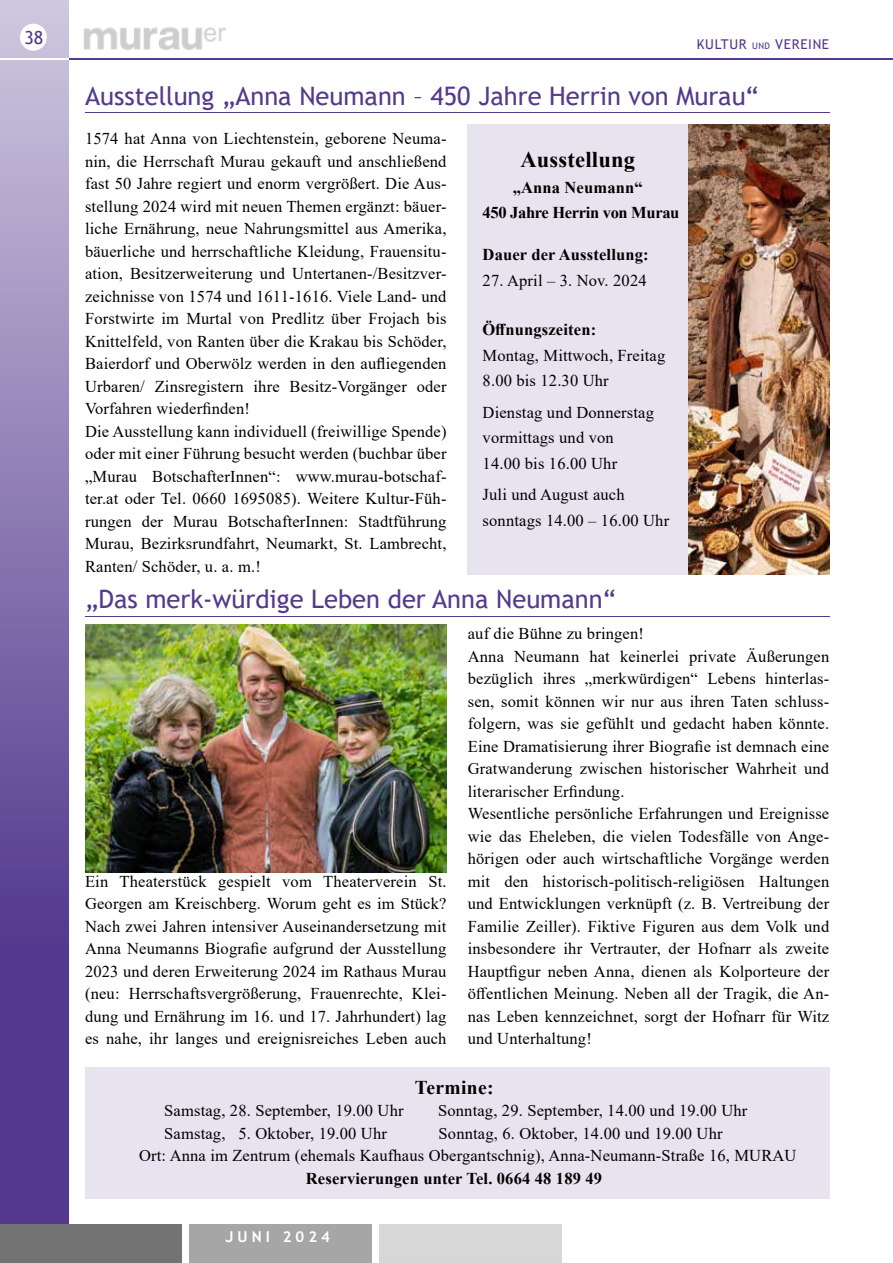
<style>
.page{position:relative;width:893px;height:1263px;background:#fff}
.page>*{position:absolute;margin:0;border:0;box-sizing:border-box;transform-origin:0 0}
.t1{font:25.5px "Trebuchet MS";color:#54398e}
.t2{font:700 22.5px "Times New Roman";letter-spacing:.01em;color:#000}
.t3{font:700 19.5px "Times New Roman";letter-spacing:.02em;color:#000}
.t4{font:18px "Trebuchet MS";color:#54398e}
.t5{font:16.5px/22.5px "Times New Roman";letter-spacing:.01em;color:#000}
.t6{font:700 16.5px "Times New Roman";letter-spacing:.01em;color:#000}
.t7{font:700 16.5px/25.5px "Times New Roman";letter-spacing:-.02em;color:#000;text-align:center}
.t8{font:700 15px "Trebuchet MS";letter-spacing:.27em;color:#fff}
.t9{font:13.5px "Trebuchet MS";letter-spacing:.05em;color:#54398e}
.s1{font-size:9px}
</style>
<div class="page">
<div style="left:0;top:1224px;width:182px;height:39px;background:#737373"></div>
<div style="left:190px;top:1224px;width:182px;height:39px;background:#a6a6a6"></div>
<div style="left:379px;top:1224px;width:182px;height:39px;background:#d7d7d7"></div>
<svg style="left:0;top:0;width:69px;height:1224px;background:#826fac"></svg>
<hr style="left:69px;top:58px;width:824px;height:2px;background:#54398e">
<hr style="left:0;top:58px;width:69px;height:2px;background:#fff">
<div style="left:20px;top:24px;width:27px;height:27px;background:#fff;border-radius:50%"></div>
<img style="left:84px;top:27px;width:142px;height:23px">
<hr style="left:85px;top:113px;width:744px;height:1px;background:#54398e">
<div style="left:468px;top:125px;width:344px;height:450px;background:#e7e3ef"></div>
<img style="left:688px;top:125px;width:141px;height:450px">
<hr style="left:85px;top:616px;width:744px;height:1px;background:#54398e">
<img style="left:85px;top:624px;width:361px;height:248px">
<div style="left:85px;top:1067px;width:744px;height:131px;background:#e7e3ef"></div>
<p class="t4" style="left:24px;top:26px;width:20px">38</p>
<p class="t9" style="left:697px;top:36px;width:134px">KULTUR <span class="s1">UND</span> VEREINE</p>
<h1 class="t1" style="left:85px;top:80px;width:675px">Ausstellung „Anna Neumann – 450 Jahre Herrin von Murau“</h1>
<p class="t5" style="left:85px;top:127px;width:363px">1574 hat Anna von Liechtenstein, geborene Neuma&shy;nin, die Herrschaft Murau gekauft und anschließend fast 50 Jahre regiert und enorm vergrößert. Die Aus&shy;stellung 2024 wird mit neuen Themen ergänzt: bäuer&shy;liche Ernährung, neue Nahrungsmittel aus Amerika, bäuerliche und herrschaftliche Kleidung, Frauensitu&shy;ation, Besitzerweiterung und Untertanen-/Besitzver&shy;zeichnisse von 1574 und 1611-1616. Viele Land- und Forstwirte im Murtal von Predlitz über Frojach bis Knittelfeld, von Ranten über die Krakau bis Schöder, Baierdorf und Oberwölz werden in den aufliegenden Urbaren/ Zinsregistern ihre Besitz-Vorgänger oder Vorfahren wiederfinden!<br>Die Ausstellung kann individuell (freiwillige Spende) oder mit einer Führung besucht werden (buchbar über „Murau BotschafterInnen“: www.murau-botschaf&shy;ter.at oder Tel. 0660 1695085). Weitere Kultur-Füh&shy;rungen der Murau BotschafterInnen: Stadtführung Murau, Bezirksrundfahrt, Neumarkt, St. Lambrecht, Ranten/ Schöder, u. a. m.!</p>
<h2 class="t2" style="left:520px;top:144px;width:116px">Ausstellung</h2>
<p class="t7" style="left:483px;top:174px;width:198px">„Anna Neumann“<br>450 Jahre Herrin von Murau</p>
<p class="t6" style="left:483px;top:243px;width:168px">Dauer der Ausstellung:</p>
<p class="t5" style="left:483px;top:269px;width:166px">27. April – 3. Nov. 2024</p>
<p class="t6" style="left:483px;top:318px;width:115px">Öffnungszeiten:</p>
<p class="t5" style="left:483px;top:342px;width:184px;line-height:25.5px">Montag, Mittwoch, Freitag<br>8.00 bis 12.30 Uhr</p>
<p class="t5" style="left:483px;top:399px;width:173px;line-height:25.5px">Dienstag und Donnerstag vormittags und von<br>14.00 bis 16.00 Uhr</p>
<p class="t5" style="left:483px;top:482px;width:188px;line-height:25.5px">Juli und August auch sonntags 14.00 – 16.00 Uhr</p>
<h1 class="t1" style="left:85px;top:583px;width:532px">„Das merk-würdige Leben der Anna Neumann“</h1>
<p class="t5" style="left:468px;top:622px;width:363px">auf die Bühne zu bringen!<br>Anna Neumann hat keinerlei private Äußerungen bezüglich ihres „merkwürdigen“ Lebens hinterlas&shy;sen, somit können wir nur aus ihren Taten schluss&shy;folgern, was sie gefühlt und gedacht haben könnte.<br>Eine Dramatisierung ihrer Biografie ist demnach eine Gratwanderung zwischen historischer Wahrheit und literarischer Erfindung.<br>Wesentliche persönliche Erfahrungen und Ereignisse wie das Eheleben, die vielen Todesfälle von Ange&shy;hörigen oder auch wirtschaftliche Vorgänge werden mit den historisch-politisch-religiösen Haltungen und Entwicklungen verknüpft (z. B. Vertreibung der Familie Zeiller). Fiktive Figuren aus dem Volk und insbesondere ihr Vertrauter, der Hofnarr als zweite Hauptfigur neben Anna, dienen als Kolporteure der öffentlichen Meinung. Neben all der Tragik, die An&shy;nas Leben kennzeichnet, sorgt der Hofnarr für Witz und Unterhaltung!</p>
<p class="t3" style="left:415px;top:1073px;width:80px">Termine:</p>
<p class="t5" style="left:164px;top:1099px;width:241px">Samstag, 28. September, 19.00 Uhr</p>
<p class="t5" style="left:438px;top:1099px;width:311px">Sonntag, 29. September, 14.00 und 19.00 Uhr</p>
<p class="t5" style="left:164px;top:1121px;width:224px">Samstag, 5. Oktober, 19.00 Uhr</p>
<p class="t5" style="left:85px;top:869px;width:363px;text-align:justify">Ein Theaterstück gespielt vom Theaterverein St.<br>Georgen am Kreischberg. Worum geht es im Stück?<br>Nach zwei Jahren intensiver Auseinandersetzung mit Anna Neumanns Biografie aufgrund der Ausstellung 2023 und deren Erweiterung 2024 im Rathaus Murau (neu: Herrschaftsvergrößerung, Frauenrechte, Klei&shy;dung und Ernährung im 16. und 17. Jahrhundert) lag es nahe, ihr langes und ereignisreiches Leben auch</p>
<p class="t5" style="left:139px;top:1121px;width:659px;text-indent:300px">Sonntag, 6. Oktober, 14.00 und 19.00 Uhr<br>Ort: Anna im Zentrum (ehemals Kaufhaus Obergantschnig), Anna-Neumann-Straße 16, MURAU</p>
<p class="t6" style="left:306px;top:1166px;width:298px">Reservierungen unter Tel. 0664 48 189 49</p>
<p class="t8" style="left:226px;top:1227px;width:106px">JUNI 2024</p>
</div>
